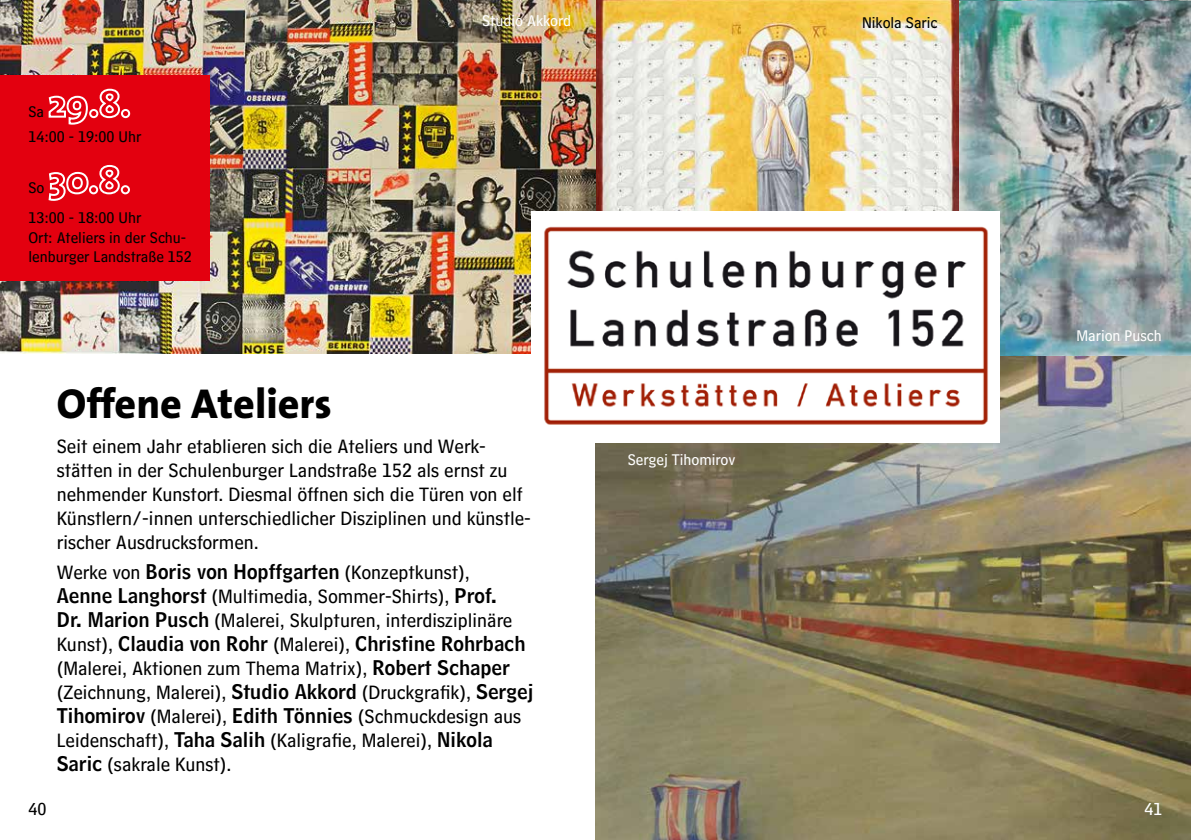
<style>
.page{position:relative;width:1191px;height:840px;background:#fff}
.page>*{position:absolute;margin:0;border:0;box-sizing:border-box;transform-origin:0 0}
.t1{font:800 42px "The Sans";color:#000}
.t2{font:20px/24px "HM Text";color:#000}
.t3{font:20px "HM Headline";color:#000}
.t4{font:18px "HM Text";color:#000}
.t5{font:18px "HM Text";color:#fff}
.t6{font:16px/24.8px "HM Text";color:#000}
.t7{font:16px "HM Text";color:#fff}
.s1{font-family:"HM Headline"}
.s2{font-family:"HM Text"}
</style>
<div class="page">
<img style="left:595px;top:0;width:596px;height:839px">
<img style="left:960px;top:0;width:231px;height:336px">
<img style="left:0;top:0;width:595px;height:353px">
<div style="left:0;top:75px;width:210px;height:206px;background:#e3000f"></div>
<svg style="left:48px;top:95px;width:40px;height:30px"></svg>
<div style="left:89px;top:109px;width:9px;height:9px;border:2px solid #fff;border-radius:50%"></div>
<svg style="left:98px;top:88px;width:22px;height:31px"></svg>
<div style="left:121px;top:109px;width:9px;height:9px;border:2px solid #fff;border-radius:50%"></div>
<svg style="left:48px;top:171px;width:42px;height:30px"></svg>
<div style="left:89px;top:185px;width:9px;height:9px;border:2px solid #fff;border-radius:50%"></div>
<svg style="left:98px;top:164px;width:23px;height:31px"></svg>
<div style="left:121px;top:185px;width:9px;height:9px;border:2px solid #fff;border-radius:50%"></div>
<img style="left:532px;top:211px;width:468px;height:231px">
<p class="t6" style="left:28px;top:96px;width:115px">Sa<br>14:00 - 19:00 Uhr</p>
<p class="t6" style="left:28px;top:169px;width:115px;line-height:30.6px">So<br>13:00 - 18:00 Uhr</p>
<p class="t6" style="left:28px;top:225px;width:165px;line-height:19.2px">Ort: Ateliers in der Schu&shy;lenburger Landstraße 152</p>
<p class="t7" style="left:482px;top:6px;width:90px">Studio Akkord</p>
<p class="t6" style="left:862px;top:8px;width:77px">Nikola Saric</p>
<p class="t4" style="left:28px;top:792px;width:19px">40</p>
<h1 class="t1" style="left:57px;top:368px;width:277px">Offene Ateliers</h1>
<p class="t2" style="left:57px;top:431px;width:476px">Seit einem Jahr etablieren sich die Ateliers und Werk&shy;stätten in der Schulenburger Landstraße 152 als ernst zu nehmender Kunstort. Diesmal öffnen sich die Türen von elf Künstlern/-innen unterschiedlicher Disziplinen und künstle&shy;rischer Ausdrucksformen.</p>
<p class="t2" style="left:57px;top:556px;width:457px">Werke von <span class="s1">Boris von Hopffgarten</span> (Konzeptkunst),<br><span class="s1">Aenne Langhorst</span> (Multimedia, Sommer-Shirts), <span class="s1">Prof.<br>Dr. Marion Pusch</span> (Malerei, Skulpturen, interdisziplinäre</p>
<p class="t3" style="left:57px;top:626px;width:470px"><span class="s2">Kunst),</span> Claudia von Rohr <span class="s2">(Malerei),</span> Christine Rohrbach</p>
<p class="t2" style="left:57px;top:652px;width:478px">(Malerei, Aktionen zum Thema Matrix), <span class="s1">Robert Schaper </span>(Zeichnung, Malerei), <span class="s1">Studio Akkord</span> (Druckgrafik), <span class="s1">Sergej Tihomirov</span> (Malerei), <span class="s1">Edith Tönnies</span> (Schmuckdesign aus Leidenschaft), <span class="s1">Taha Salih</span> (Kaligrafie, Malerei), <span class="s1">Nikola Saric</span> (sakrale Kunst).</p>
<p class="t7" style="left:627px;top:445px;width:109px">Sergej Tihomirov</p>
<p class="t7" style="left:1076px;top:321px;width:87px">Marion Pusch</p>
<p class="t5" style="left:1144px;top:792px;width:19px">41</p>
</div>
